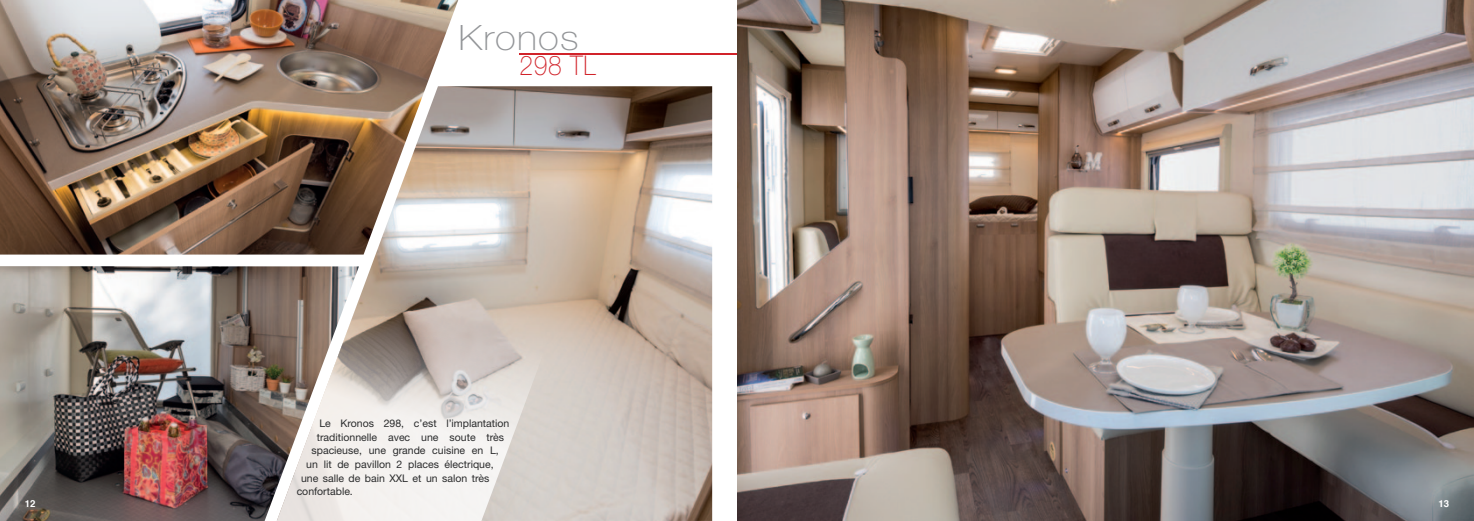
<style>
.page{position:relative;width:1474px;height:521px;background:#fff}
.page>*{position:absolute;margin:0;border:0;box-sizing:border-box;transform-origin:0 0}
.t1{font:100 35px "Helvetica Neue LT Std";letter-spacing:.03em;color:#939598;scale:1.1 1}
.t2{font:100 27.21px "Helvetica Neue LT Std";color:#d1232a;scale:.9 1}
.t3{font:10.5px "Helvetica Neue LT Std";color:#2a2b2c}
.t4{font:700 9.62px "Helvetica";color:#fff}
</style>
<div class="page">
<img style="left:677px;top:86px;width:35px;height:435px">
<img style="left:0;top:0;width:274px;height:255px">
<img style="left:0;top:266px;width:274px;height:255px">
<hr style="left:519px;top:53px;width:327px;height:2px;background:#d1232a">
<img style="left:737px;top:0;width:736px;height:521px">
<img style="left:274px;top:0;width:403px;height:521px">
<p class="t4" style="left:25px;top:495px;width:12px">12</p>
<h1 class="t1" style="left:458px;top:17px;width:111px">Kronos</h1>
<h2 class="t2" style="left:519px;top:50px;width:86px">298 TL</h2>
<p class="t3" style="left:319px;top:417px;width:191px">Le Kronos 298, c’est l’implantation</p>
<p class="t3" style="left:317px;top:430px;width:189px">traditionnelle avec une soute très</p>
<p class="t3" style="left:311px;top:444px;width:189px">spacieuse, une grande cuisine en L,</p>
<p class="t3" style="left:306px;top:458px;width:189px">un lit de pavillon 2 places électrique,</p>
<p class="t3" style="left:301px;top:472px;width:190px">une salle de bain XXL et un salon très</p>
<p class="t3" style="left:297px;top:485px;width:58px">confortable.</p>
<p class="t4" style="left:1438px;top:495px;width:12px">13</p>
</div>
